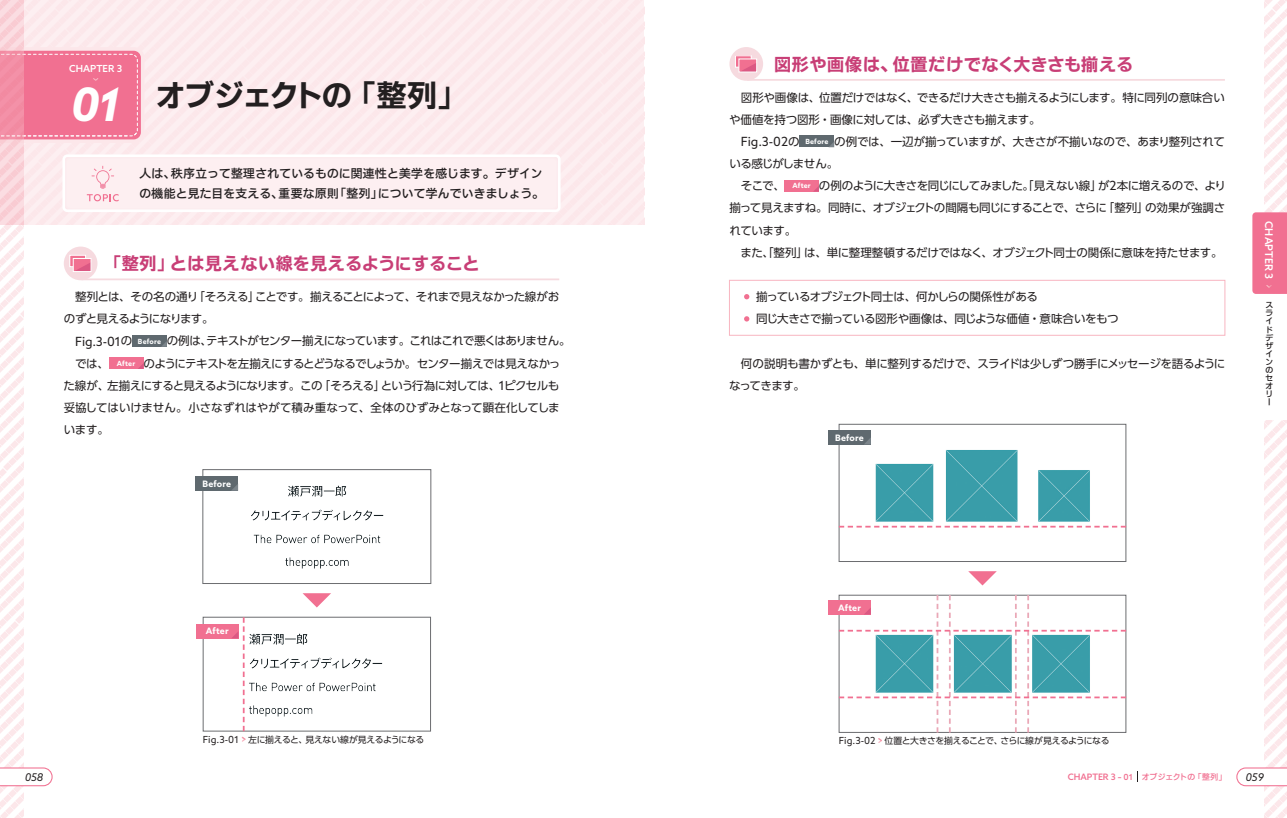
<style>
.page{position:relative;width:1287px;height:818px;background:#fff}
.page>*{position:absolute;margin:0;border:0;box-sizing:border-box;transform-origin:0 0}
.p00_節番号{font:italic 700 46.12px "Azo Sans";color:#fff}
.p00_節タイトル_0728{font:31px "Ro NOW Std GE";letter-spacing:-.09em;color:#231f20}
.p02_本文中見出し_0728{font:17.75px "Ro NOW Std GE";letter-spacing:-.015em;color:#c83e76}
.p01_本文ゴチ_0809合成font{font:12.62px "Azo Sans";letter-spacing:-.01em;color:#231f20}
.p00_節リード_0728{font:12.38px/19.5px "Ro NOW Std GB";letter-spacing:-.03em;color:#231f20}
.p01_本文ゴチ_0809合成font-2{font:11.5px/22.1px "UD Shin Go Pr 6 N";letter-spacing:-.04em;color:#231f20}
.p01_本文ゴチ_0809合成font-3{font:11.5px/22.1px "UD Shin Go Pr 6 N";letter-spacing:-.07em;color:#231f20}
.NEW_本文囲み文字_1005{font:11.5px "UD Shin Go Pr 6 N";letter-spacing:-.04em;color:#231f20}
.t1{font:500 10.62px "Azo Sans";color:#fff}
.t2{font:italic 10.62px "Azo Sans";color:#231f20}
.t3{font:500 9.75px "Azo Sans";color:#fff}
.p04_図キャプション_0824{font:8.88px "UD Shin Go Pr 6 N";letter-spacing:-.04em;color:#231f20}
.p04_図ラベルbefore{font:700 8.88px "Azo Sans";letter-spacing:.02em;color:#fff}
.t4{font:8.38px "Ro NOW Std GB";letter-spacing:-.08em;color:#f17091}
.t5{font:8.38px/8.1px "Ro NOW Std GB";color:#231f20}
.p04_図ラベルbefore-2{font:700 7.12px "Azo Sans";letter-spacing:.025em;color:#fff}
.s1{font-family:"UD Shin Go Pr 6 N";font-size:11.5px}
.s2{font-family:"Azo Sans";font-size:12.62px}
.s3{font-family:"Azo Sans";font-size:9.75px}
.s4{font-family:"Azo Sans";font-weight:500;font-size:8.88px}
.s5{font-family:"Azo Sans";font-weight:500}
</style>
<div class="page">
<div style="left:1264px;top:0;width:22px;height:817px;background:linear-gradient(to right,#fdf3f4,#fdf3f4)"></div>
<div style="left:0;top:0;width:644px;height:224px;background:#fcebee"></div>
<div style="left:64px;top:156px;width:495px;height:55px;background:#fdeff1;border-radius:4px"></div>
<div style="left:62px;top:154px;width:498px;height:58px;border:3px solid #fff;border-radius:4px"></div>
<svg style="left:87px;top:166px;width:32px;height:35px"></svg>
<svg style="left:24px;top:50px;width:117px;height:90px;background:#f17594"></svg>
<div style="left:0;top:0;width:24px;height:817px;background:linear-gradient(to right,#fdf3f4,#fdf3f4)"></div>
<svg style="left:0;top:0;width:24px;height:224px"></svg>
<img style="left:205px;top:484px;width:179px;height:85px">
<div style="left:203px;top:469px;width:228px;height:114px;border:1px solid #6c6d70"></div>
<img style="left:840px;top:430px;width:283px;height:98px">
<div style="left:838px;top:424px;width:287px;height:137px;border:1px solid #6c6d70"></div>
<img style="left:205px;top:633px;width:178px;height:84px">
<div style="left:203px;top:616px;width:227px;height:115px;border:1px solid #6c6d70"></div>
<svg style="left:838px;top:525px;width:287px;height:2px"></svg>
<svg style="left:302px;top:593px;width:29px;height:14px"></svg>
<svg style="left:968px;top:571px;width:28px;height:14px"></svg>
<div style="left:195px;top:476px;width:43px;height:14px;background:#5f696f"></div>
<svg style="left:232px;top:484px;width:6px;height:6px"></svg>
<div style="left:196px;top:623px;width:42px;height:15px;background:#f17091"></div>
<div style="left:828px;top:430px;width:42px;height:14px;background:#5f696f"></div>
<svg style="left:865px;top:439px;width:5px;height:5px"></svg>
<div style="left:828px;top:600px;width:42px;height:14px;background:#f17091"></div>
<hr style="left:81px;top:278px;width:478px;height:2px;background:#f6dadf">
<div style="left:64px;top:246px;width:33px;height:34px;background:#f6dadf;border-radius:50%"></div>
<svg style="left:72px;top:257px;width:12px;height:8px"></svg>
<div style="left:70px;top:255px;width:16px;height:12px;border:1px solid #fff"></div>
<svg style="left:73px;top:258px;width:18px;height:14px"></svg>
<div style="left:132px;top:335px;width:35px;height:11px;background:#5f696f"></div>
<svg style="left:162px;top:341px;width:5px;height:5px"></svg>
<div style="left:109px;top:357px;width:34px;height:12px;background:#f17091"></div>
<svg style="left:138px;top:364px;width:5px;height:5px"></svg>
<hr style="left:747px;top:79px;width:477px;height:2px;background:#f6dadf">
<div style="left:729px;top:47px;width:34px;height:34px;background:#f6dadf;border-radius:50%"></div>
<div style="left:735px;top:56px;width:16px;height:11px;background:#f17091"></div>
<div style="left:735px;top:55px;width:16px;height:12px;border:1px solid #fff"></div>
<svg style="left:738px;top:58px;width:19px;height:14px"></svg>
<div style="left:799px;top:136px;width:35px;height:11px;background:#5f696f"></div>
<svg style="left:829px;top:142px;width:5px;height:5px"></svg>
<div style="left:784px;top:180px;width:34px;height:11px;background:#f17091"></div>
<svg style="left:231px;top:617px;width:16px;height:125px"></svg>
<svg style="left:838px;top:594px;width:287px;height:149px"></svg>
<div style="left:729px;top:280px;width:495px;height:55px;border:1px solid #f8b5c1"></div>
<svg style="left:744px;top:294px;width:5px;height:5px"></svg>
<svg style="left:744px;top:316px;width:5px;height:5px"></svg>
<div style="left:1252px;top:212px;width:34px;height:82px;background:#f17091"></div>
<div style="left:1252px;top:294px;width:34px;height:125px;background:#fff"></div>
<svg style="left:1236px;top:766px;width:50px;height:20px"></svg>
<svg style="left:0;top:766px;width:53px;height:20px"></svg>
<p class="t3" style="left:69px;top:62px;width:54px">CHAPTER 3</p>
<p class="p00_節番号" style="left:71px;top:74px;width:51px">01</p>
<p class="p00_節タイトル_0728" style="left:155px;top:74px;width:315px">オブジェクトの「整列」</p>
<p class="p00_節リード_0728" style="left:139px;top:163px;width:407px">人は、秩序立って整理されているものに関連性と美学を感じます。デザインの機能と見た目を支える、重要な原則「整列」について学んでいきましょう。</p>
<p class="p02_本文中見出し_0728" style="left:104px;top:251px;width:378px">「整列」とは見えない線を見えるようにすること</p>
<p class="p01_本文ゴチ_0809合成font-3" style="left:64px;top:285px;width:497px;text-indent:12px">整列とは、その名の通り「そろえる」ことです。揃えることによって、それまで見えなかった線がおのずと見えるようになります。</p>
<p class="p01_本文ゴチ_0809合成font" style="left:75px;top:333px;width:59px">Fig.3-01<span class="s1">の</span></p>
<p class="p04_図ラベルbefore-2" style="left:138px;top:336px;width:25px">Before</p>
<p class="p01_本文ゴチ_0809合成font-2" style="left:167px;top:329px;width:405px">の例は、テキストがセンター揃えになっています。これはこれで悪くはありません。</p>
<p class="p01_本文ゴチ_0809合成font-2" style="left:75px;top:351px;width:35px">では、</p>
<p class="p04_図ラベルbefore-2" style="left:117px;top:358px;width:20px">After</p>
<p class="p01_本文ゴチ_0809合成font-2" style="left:64px;top:351px;width:498px;text-align:justify;text-indent:80px">のようにテキストを左揃えにするとどうなるでしょうか。センター揃えでは見えなかった線が、左揃えにすると見えるようになります。この「そろえる」という行為に対しては、<span class="s2">1</span>ピクセルも妥協してはいけません。小さなずれはやがて積み重なって、全体のひずみとなって顕在化してしまいます。</p>
<p class="p04_図ラベルbefore" style="left:202px;top:477px;width:30px">Before</p>
<p class="p02_本文中見出し_0728" style="left:773px;top:52px;width:361px">図形や画像は、位置だけでなく大きさも揃える</p>
<p class="p01_本文ゴチ_0809合成font-2" style="left:729px;top:86px;width:497px;text-indent:12px">図形や画像は、位置だけではなく、できるだけ大きさも揃えるようにします。特に同列の意味合いや価値を持つ図形・画像に対しては、必ず大きさも揃えます。</p>
<p class="p01_本文ゴチ_0809合成font" style="left:740px;top:133px;width:60px">Fig.3-02<span class="s1">の</span></p>
<p class="p04_図ラベルbefore-2" style="left:805px;top:137px;width:25px">Before</p>
<p class="p01_本文ゴチ_0809合成font-2" style="left:729px;top:130px;width:497px;text-indent:105px">の例では、一辺が揃っていますが、大きさが不揃いなので、あまり整列されている感じがしません。</p>
<p class="p01_本文ゴチ_0809合成font-2" style="left:740px;top:174px;width:46px">そこで、</p>
<p class="p04_図ラベルbefore-2" style="left:792px;top:181px;width:20px">After</p>
<p class="p01_本文ゴチ_0809合成font-2" style="left:729px;top:174px;width:498px;text-align:justify;text-indent:89px">の例のように大きさを同じにしてみました。「見えない線」が<span class="s2">2</span>本に増えるので、より揃って見えますね。同時に、オブジェクトの間隔も同じにすることで、さらに「整列」の効果が強調されています。</p>
<p class="p01_本文ゴチ_0809合成font-2" style="left:740px;top:241px;width:483px">また、「整列」は、単に整理整頓するだけではなく、オブジェクト同士の関係に意味を持たせます。</p>
<p class="NEW_本文囲み文字_1005" style="left:756px;top:287px;width:283px">揃っているオブジェクト同士は、何かしらの関係性がある</p>
<p class="NEW_本文囲み文字_1005" style="left:756px;top:309px;width:364px">同じ大きさで揃っている図形や画像は、同じような価値・意味合いをもつ</p>
<p class="p01_本文ゴチ_0809合成font-2" style="left:729px;top:351px;width:497px;text-indent:12px">何の説明も書かずとも、単に整列するだけで、スライドは少しずつ勝手にメッセージを語るようになってきます。</p>
<p class="p04_図ラベルbefore" style="left:835px;top:431px;width:30px">Before</p>
<p class="t1" style="left:1275px;top:221px;width:59px;rotate:90deg">CHAPTER 3</p>
<p class="t5" style="left:1265px;top:300px;width:10px">スライドデザインのセオリー</p>
<p class="p04_図ラベルbefore" style="left:206px;top:625px;width:24px">After</p>
<p class="p04_図ラベルbefore" style="left:838px;top:601px;width:24px">After</p>
<p class="p04_図キャプション_0824" style="left:203px;top:731px;width:223px"><span class="s3">Fig.3-01</span> 左に揃えると、見えない線が見えるようになる</p>
<p class="p04_図キャプション_0824" style="left:838px;top:733px;width:272px"><span class="s3">Fig.3-02</span> 位置と大きさを揃えることで、さらに線が見えるようになる</p>
<p class="t4" style="left:1067px;top:771px;width:161px"><span class="s4">CHAPTER 3 -</span><span class="s5">01</span> オブジェクトの「整列」</p>
<p class="t2" style="left:25px;top:769px;width:20px">058</p>
<p class="t2" style="left:1245px;top:769px;width:20px">059</p>
</div>
